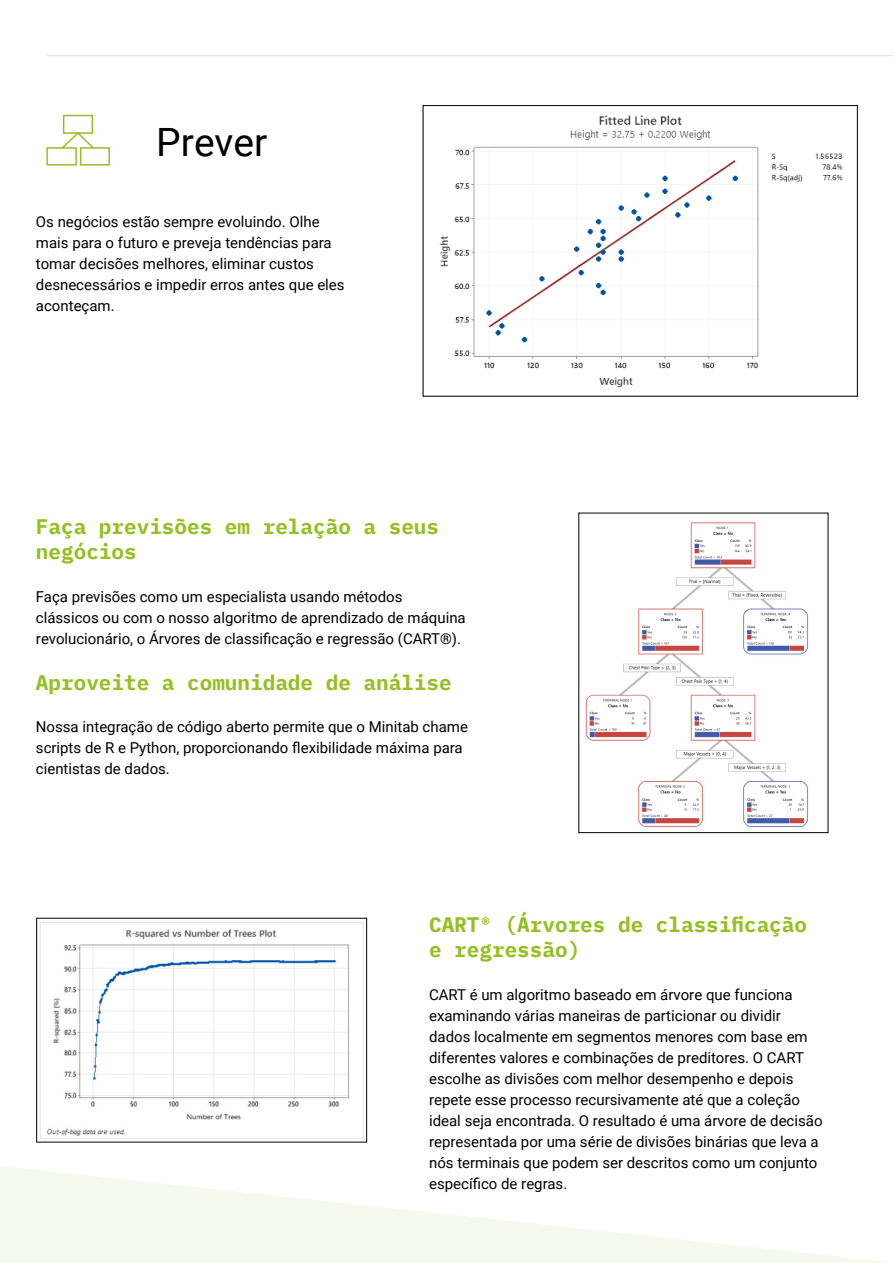
<style>
.page{position:relative;width:893px;height:1263px;background:#fff}
.page>*{position:absolute;margin:0;border:0;box-sizing:border-box;transform-origin:0 0}
.t1{font:39px "Roboto";color:#000}
.t2{font:700 21px/25.2px "IBM Plex Mono";color:#95c023}
.t3{font:15px/21px "Roboto";color:#000}
</style>
<div class="page">
<hr style="left:47px;top:55px;width:846px;height:1px;background:#dbdee2">
<img style="left:585px;top:522px;width:223px;height:305px">
<img style="left:40px;top:922px;width:324px;height:217px">
<div style="left:36px;top:918px;width:331px;height:224px;border:1px solid #000"></div>
<img style="left:439px;top:115px;width:404px;height:273px">
<div style="left:423px;top:105px;width:435px;height:292px;border:1px solid #000"></div>
<svg style="left:46px;top:114px;width:64px;height:52px"></svg>
<svg style="left:0;top:1166px;width:893px;height:97px;fill:#f8faf2"></svg>
<h1 class="t1" style="left:156px;top:114px;width:112px">Prever</h1>
<p class="t3" style="left:36px;top:211px;width:310px">Os negócios estão sempre evoluindo. Olhe mais para o futuro e preveja tendências para tomar decisões melhores, eliminar custos desnecessários e impedir erros antes que eles aconteçam.</p>
<h2 class="t2" style="left:36px;top:513px;width:405px">Faça previsões em relação a seus negócios</h2>
<p class="t3" style="left:36px;top:585px;width:431px">Faça previsões como um especialista usando métodos clássicos ou com o nosso algoritmo de aprendizado de máquina revolucionário, o Árvores de classificação e regressão (CART®).</p>
<h2 class="t2" style="left:36px;top:669px;width:417px">Aproveite a comunidade de análise</h2>
<p class="t3" style="left:36px;top:715px;width:434px">Nossa integração de código aberto permite que o Minitab chame scripts de R e Python, proporcionando flexibilidade máxima para cientistas de dados.</p>
<h2 class="t2" style="left:429px;top:911px;width:379px">CART® (Árvores de classificação e regressão)</h2>
<p class="t3" style="left:429px;top:984px;width:395px">CART é um algoritmo baseado em árvore que funciona examinando várias maneiras de particionar ou dividir dados localmente em segmentos menores com base em diferentes valores e combinações de preditores. O CART escolhe as divisões com melhor desempenho e depois repete esse processo recursivamente até que a coleção ideal seja encontrada. O resultado é uma árvore de decisão representada por uma série de divisões binárias que leva a nós terminais que podem ser descritos como um conjunto específico de regras.</p>
</div>
